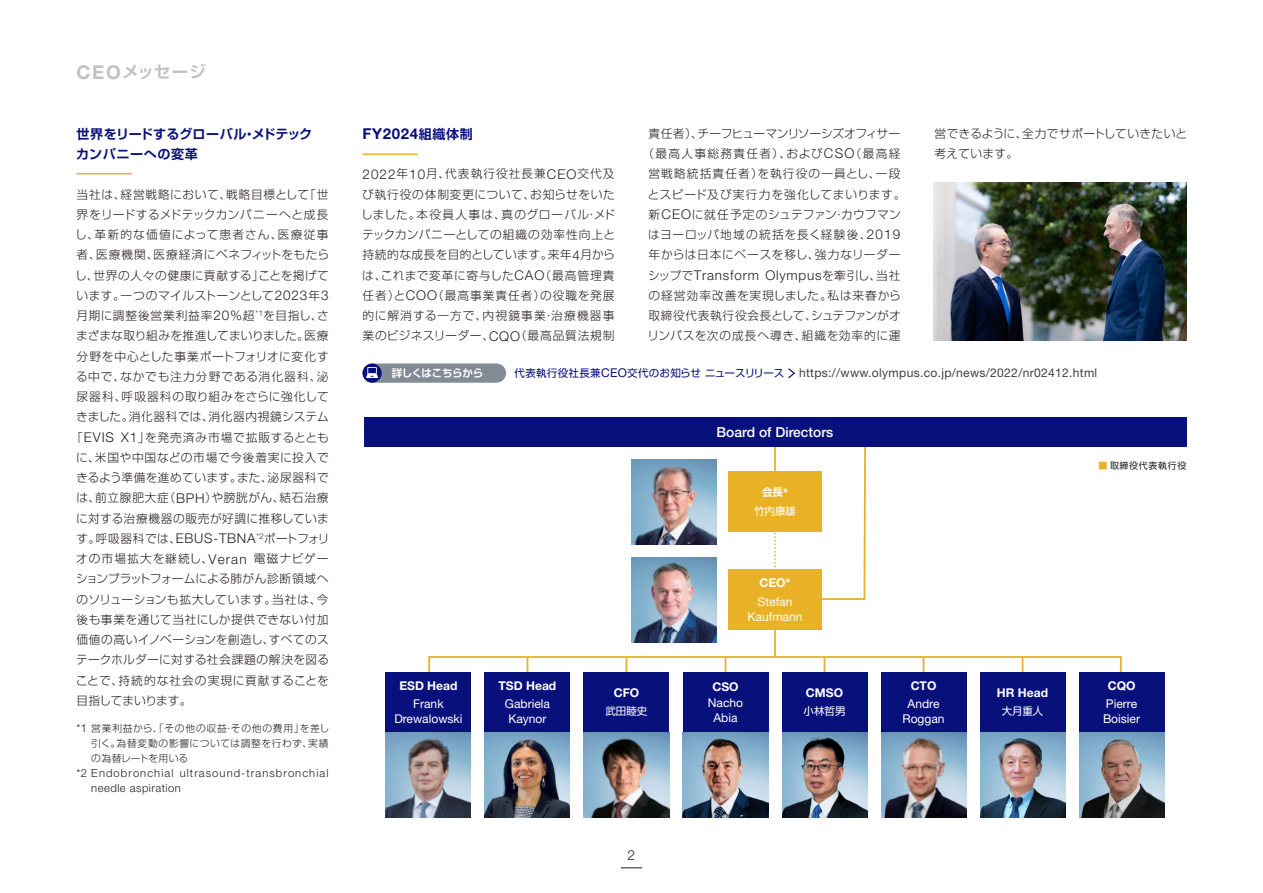
<style>
.page{position:relative;width:1263px;height:893px;background:#fff}
.page>*{position:absolute;margin:0;border:0;box-sizing:border-box;transform-origin:0 0}
.t1{font:700 16.5px "Shin Go Pro De";letter-spacing:.025em;color:#bec3c8}
.t2{font:700 15px "Helvetica Neue LT Std";letter-spacing:.045em;color:#08107b}
.t3{font:500 13.8px "Helvetica Neue LT Std";color:#fff}
.t4{font:300 13.8px "Helvetica Neue LT Std";color:#1e1e1e}
.t5{font:300 13.5px "Helvetica Neue LT Std";letter-spacing:.06em;color:#231f20}
.t6{font:700 13.05px/19.5px "Shin Go Pro De";letter-spacing:.03em;color:#08107b}
.t7{font:12.15px/15px "Helvetica Neue LT Std";color:#fff;text-align:center}
.t8{font:12.15px "Helvetica Neue LT Std";letter-spacing:.025em;color:#3e3e3f}
.t9{font:700 12.15px "Helvetica Neue LT Std";color:#fff}
.t10{font:300 11.7px/20.2px "Shin Go Pro";letter-spacing:.05em;color:#231f20;text-align:justify}
.t11{font:300 11.7px "Shin Go Pro";letter-spacing:.03em;color:#231f20}
.t12{font:300 11.7px "Shin Go Pro";letter-spacing:.075em;color:#231f20}
.t13{font:300 11.7px "Shin Go Pro";letter-spacing:-.005em;color:#231f20}
.t14{font:300 11.7px "Shin Go Pro";letter-spacing:.08em;color:#231f20}
.t15{font:300 11.7px/20.2px "Shin Go Pro";letter-spacing:.02em;color:#231f20}
.t16{font:300 11.7px "Shin Go Pro";letter-spacing:.09em;color:#231f20}
.t17{font:300 11.7px "Shin Go Pro";letter-spacing:.1em;color:#231f20}
.t18{font:300 11.7px "Shin Go Pro";letter-spacing:-.025em;color:#231f20}
.t19{font:300 11.25px/15px "Helvetica Neue LT Std";letter-spacing:.095em;color:#231f20}
.t20{font:10.5px "Shin Go Pro";color:#fff}
.t21{font:700 10.5px "Shin Go Pro De";letter-spacing:-.03em;color:#fff}
.t22{font:300 9.75px/15px "Shin Go Pro";letter-spacing:.055em;color:#231f20;text-align:justify}
.t23{font:9px "Shin Go Pro";letter-spacing:.07em;color:#231f20}
.s1{font-family:"Helvetica Neue LT Std";font-size:18.9px}
.s2{font-family:"Helvetica Neue LT Std";font-size:13.5px}
.s3{font-family:"Helvetica Neue LT Std";font-size:11.25px}
.s4{font-family:"Shin Go Pro De";font-size:13.05px}
.s5{font-family:"Shin Go Pro";font-size:11.7px}
.s6{font-family:"Shin Go Pro";font-size:10.5px;color:#08107b}
.s7{color:#08107b}
.s8{font-family:"Helvetica Neue LT Std";font-size:12.15px}
.s9{color:#e9b226}
</style>
<div class="page">
<svg style="left:621px;top:867px;width:21px;height:1px"></svg>
<hr style="left:77px;top:173px;width:55px;height:1px;background:#e9b226">
<hr style="left:362px;top:153px;width:56px;height:2px;background:#e9b226">
<img style="left:933px;top:183px;width:253px;height:157px">
<svg style="left:788px;top:368px;width:7px;height:11px"></svg>
<div style="left:372px;top:363px;width:124px;height:20px;background:#828c96"></div>
<svg style="left:362px;top:364px;width:20px;height:19px"></svg>
<svg style="left:366px;top:367px;width:12px;height:11px"></svg>
<hr style="left:774px;top:439px;width:2px;height:89px;background:#e9b226">
<svg style="left:802px;top:446px;width:65px;height:154px"></svg>
<hr style="left:774px;top:603px;width:2px;height:54px;background:#e9b226">
<svg style="left:774px;top:532px;width:2px;height:36px"></svg>
<svg style="left:428px;top:655px;width:694px;height:43px"></svg>
<div style="left:364px;top:417px;width:822px;height:29px;background:#08107b"></div>
<div style="left:728px;top:471px;width:94px;height:61px;background:#e9b226"></div>
<div style="left:728px;top:569px;width:94px;height:61px;background:#e9b226"></div>
<div style="left:386px;top:672px;width:85px;height:60px;background:#08107b"></div>
<hr style="left:526px;top:657px;width:2px;height:39px;background:#e9b226">
<div style="left:485px;top:672px;width:85px;height:60px;background:#08107b"></div>
<img style="left:485px;top:732px;width:85px;height:85px">
<hr style="left:626px;top:657px;width:1px;height:39px;background:#e9b226">
<div style="left:584px;top:672px;width:85px;height:60px;background:#08107b"></div>
<img style="left:584px;top:732px;width:85px;height:85px">
<hr style="left:725px;top:657px;width:1px;height:39px;background:#e9b226">
<div style="left:683px;top:672px;width:85px;height:60px;background:#08107b"></div>
<img style="left:683px;top:732px;width:85px;height:85px">
<hr style="left:824px;top:657px;width:1px;height:39px;background:#e9b226">
<div style="left:782px;top:672px;width:85px;height:60px;background:#08107b"></div>
<img style="left:782px;top:732px;width:85px;height:85px">
<hr style="left:923px;top:657px;width:1px;height:39px;background:#e9b226">
<div style="left:881px;top:672px;width:85px;height:60px;background:#08107b"></div>
<img style="left:881px;top:732px;width:85px;height:85px">
<hr style="left:1022px;top:657px;width:1px;height:39px;background:#e9b226">
<div style="left:980px;top:672px;width:85px;height:60px;background:#08107b"></div>
<img style="left:980px;top:732px;width:85px;height:85px">
<img style="left:386px;top:732px;width:85px;height:85px">
<div style="left:1079px;top:672px;width:85px;height:60px;background:#08107b"></div>
<img style="left:1079px;top:732px;width:85px;height:85px">
<img style="left:631px;top:459px;width:85px;height:85px">
<img style="left:631px;top:557px;width:85px;height:85px">
<h1 class="t1" style="left:77px;top:58px;width:131px"><span class="s1">CEO</span>メッセージ</h1>
<p class="t6" style="left:76px;top:123px;width:238px">世界をリードするグローバル・メドテックカンパニーへの変革</p>
<p class="t10" style="left:77px;top:183px;width:253px">当社は、経営戦略において、戦略目標として「世</p>
<p class="t10" style="left:77px;top:203px;width:253px">界をリードするメドテックカンパニーへと成長</p>
<p class="t17" style="left:75px;top:225px;width:255px">し、革新的な価値によって患者さん、医療従事</p>
<p class="t10" style="left:77px;top:243px;width:254px">者、医療機関、医療経済にベネフィットをもたら</p>
<p class="t10" style="left:75px;top:264px;width:255px">し、世界の人々の健康に貢献する」ことを掲げて</p>
<p class="t10" style="left:77px;top:284px;width:253px">います。一つのマイルストーンとして<span class="s2">2023</span>年<span class="s2">3</span></p>
<p class="t12" style="left:76px;top:306px;width:254px">月期に調整後営業利益率<span class="s2">20%</span>超<sup>*1</sup>を目指し、さ</p>
<p class="t13" style="left:76px;top:326px;width:254px">まざまな取り組みを推進してまいりました。医療</p>
<p class="t10" style="left:77px;top:345px;width:254px">分野を中心とした事業ポートフォリオに変化す</p>
<p class="t14" style="left:76px;top:367px;width:254px">る中で、なかでも注力分野である消化器科、泌</p>
<p class="t12" style="left:77px;top:387px;width:254px">尿器科、呼吸器科の取り組みをさらに強化して</p>
<p class="t10" style="left:76px;top:405px;width:254px">きました。消化器科では、消化器内視鏡システム</p>
<p class="t10" style="left:71px;top:426px;width:259px">「<span class="s2">EVIS X1</span>」を発売済み市場で拡販するととも</p>
<p class="t10" style="left:76px;top:446px;width:254px">に、米国や中国などの市場で今後着実に投入で</p>
<p class="t10" style="left:76px;top:466px;width:254px">きるよう準備を進めています。また、泌尿器科で</p>
<p class="t10" style="left:76px;top:486px;width:254px">は、前立腺肥大症（<span class="s2">BPH</span>）や膀胱がん、結石治療</p>
<p class="t10" style="left:76px;top:507px;width:254px">に対する治療機器の販売が好調に推移していま</p>
<p class="t11" style="left:76px;top:529px;width:255px">す。呼吸器科では、<span class="s2">EBUS-TBNA</span><sup>*2</sup>ポートフォリ</p>
<p class="t16" style="left:76px;top:549px;width:254px">オの市場拡大を継続し、<span class="s2">Veran</span> 電磁ナビゲー</p>
<p class="t13" style="left:76px;top:569px;width:254px">ションプラットフォームによる肺がん診断領域へ</p>
<p class="t10" style="left:77px;top:588px;width:253px">のソリューションも拡大しています。当社は、今</p>
<p class="t10" style="left:77px;top:608px;width:253px">後も事業を通じて当社にしか提供できない付加</p>
<p class="t11" style="left:77px;top:630px;width:254px">価値の高いイノベーションを創造し、すべてのス</p>
<p class="t11" style="left:76px;top:650px;width:254px">テークホルダーに対する社会課題の解決を図る</p>
<p class="t14" style="left:76px;top:671px;width:254px">ことで、持続的な社会の実現に貢献することを</p>
<p class="t18" style="left:76px;top:691px;width:117px">目指してまいります。</p>
<p class="t22" style="left:91px;top:720px;width:239px;text-indent:-15px"><span class="s3">*1</span> 営業利益から、「その他の収益・その他の費用」を差し引く。為替変動の影響については調整を行わず、実績の為替レートを用いる</p>
<p class="t19" style="left:91px;top:765px;width:239px;text-indent:-15px">*2 Endobronchial ultrasound-transbronchial needle aspiration</p>
<p class="t2" style="left:362px;top:125px;width:112px">FY2024<span class="s4">組織体制</span></p>
<p class="t10" style="left:361px;top:162px;width:256px"><span class="s2">2022</span>年<span class="s2">10</span>月、代表執行役社長兼<span class="s2">CEO</span>交代及び執行役の体制変更について、お知らせをいたしました。本役員人事は、真のグローバル・メドテックカンパニーとしての組織の効率性向上と持続的な成長を目的としています。来年<span class="s2">4</span>月からは、これまで変革に寄与した<span class="s2">CAO</span>（最高管理責任者）と<span class="s2">COO</span>（最高事業責任者）の役職を発展的に解消する一方で、内視鏡事業・治療機器事業のビジネスリーダー、<span class="s2">CQO</span>（最高品質法規制</p>
<p class="t10" style="left:643px;top:122px;width:264px;text-align:center">責任者）、チーフヒューマンリソーシズオフィサー（最高人事総務責任者）、および<span class="s2">CSO</span>（最高経営戦略統括責任者）を執行役の一員とし、一段とスピード及び実行力を強化してまいります。新<span class="s2">CEO</span>に就任予定のシュテファン・カウフマンはヨーロッパ地域の統括を長く経験後、<span class="s2">2019</span>年からは日本にベースを移し、強力なリーダー</p>
<p class="t5" style="left:648px;top:267px;width:254px"><span class="s5">シップで</span>Transform Olympus<span class="s5">を牽引し、当社</span></p>
<p class="t10" style="left:647px;top:284px;width:255px">の経営効率改善を実現しました。私は来春から取締役代表執行役会長として、シュテファンがオリンパスを次の成長へ導き、組織を効率的に運</p>
<p class="t15" style="left:934px;top:122px;width:254px">営できるように、全力でサポートしていきたいと考えています。</p>
<p class="t21" style="left:392px;top:364px;width:93px">詳しくはこちらから</p>
<p class="t8" style="left:514px;top:366px;width:584px"><span class="s6">代表執行役社長兼</span><span class="s7">CEO</span><span class="s6">交代のお知らせニュースリリース</span> https://www.olympus.co.jp/news/2022/nr02412.html</p>
<p class="t9" style="left:399px;top:678px;width:60px">ESD Head</p>
<p class="t7" style="left:394px;top:696px;width:70px">Frank<br>Drewalowski</p>
<p class="t9" style="left:499px;top:678px;width:59px">TSD Head</p>
<p class="t7" style="left:505px;top:696px;width:47px;text-align:left">Gabriela<br>Kaynor</p>
<p class="t9" style="left:614px;top:685px;width:27px">CFO</p>
<p class="t20" style="left:605px;top:703px;width:43px">武田睦史</p>
<p class="t4" style="left:628px;top:846px;width:9px">2</p>
<p class="t3" style="left:716px;top:423px;width:118px">Board of Directors</p>
<p class="t21" style="left:762px;top:484px;width:27px">会長<span class="s8">*</span></p>
<p class="t20" style="left:754px;top:502px;width:43px">竹内康雄</p>
<p class="t9" style="left:759px;top:575px;width:33px">CEO*</p>
<p class="t7" style="left:747px;top:594px;width:57px">Stefan<br>Kaufmann</p>
<p class="t9" style="left:712px;top:679px;width:28px">CSO</p>
<p class="t7" style="left:708px;top:695px;width:37px">Nacho<br>Abia</p>
<p class="t9" style="left:806px;top:685px;width:39px">CMSO</p>
<p class="t20" style="left:803px;top:703px;width:43px">小林哲男</p>
<p class="t23" style="left:1098px;top:458px;width:89px"><span class="s9">■</span> 取締役代表執行役</p>
<p class="t9" style="left:911px;top:678px;width:27px">CTO</p>
<p class="t7" style="left:902px;top:696px;width:44px">Andre<br>Roggan</p>
<p class="t9" style="left:997px;top:685px;width:53px">HR Head</p>
<p class="t20" style="left:1002px;top:703px;width:43px">大月重人</p>
<p class="t9" style="left:1108px;top:678px;width:29px">CQO</p>
<p class="t7" style="left:1103px;top:696px;width:39px;text-align:left">Pierre<br>Boisier</p>
</div>
